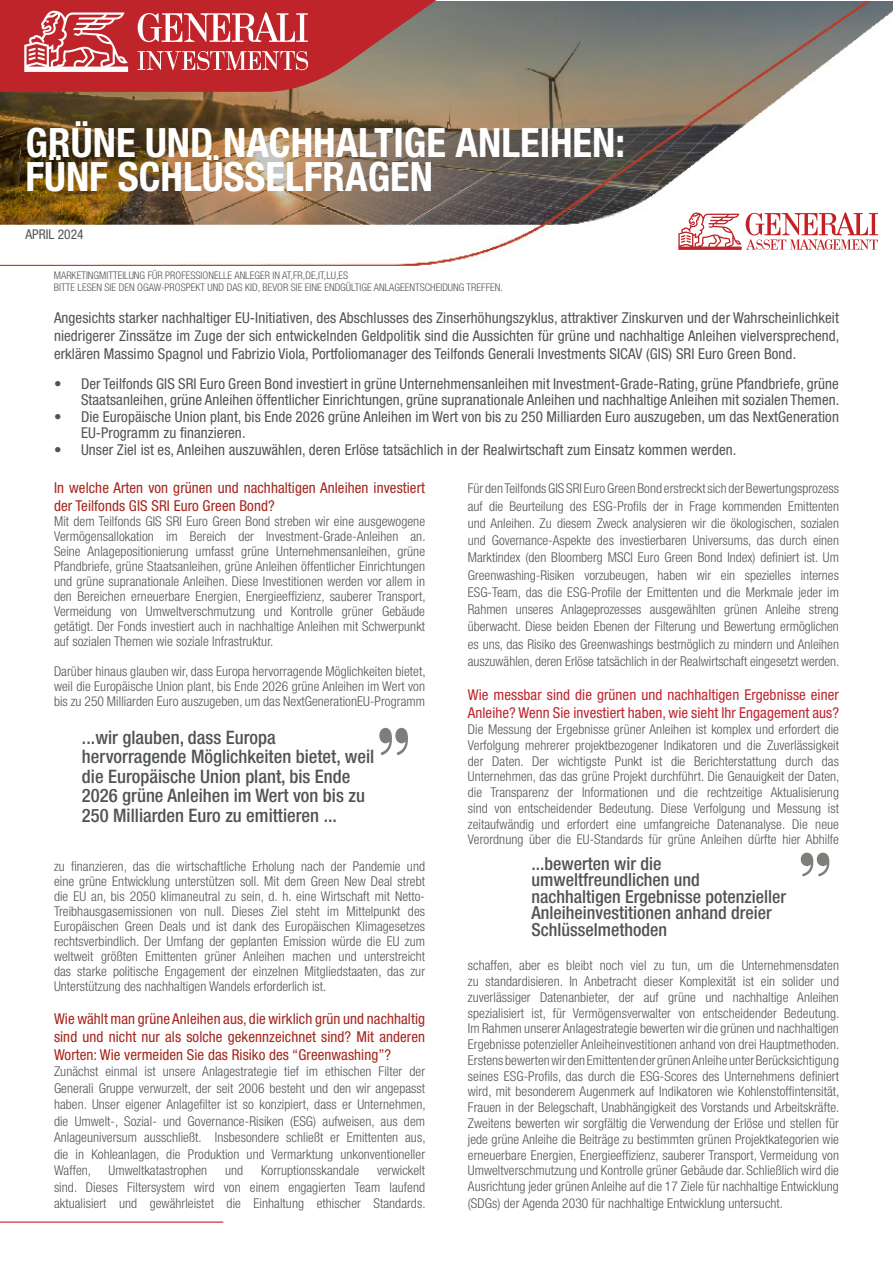
<style>
.page{position:relative;width:893px;height:1263px;background:#fff}
.page>*{position:absolute;margin:0;border:0;box-sizing:border-box;transform-origin:0 0}
.t1{font:700 condensed 40.5px/34.5px "Helvetica Neue LT Std";color:#fff}
.t2{font:500 condensed 18.6px/19.5px "Helvetica Neue LT Std";color:#515456}
.t3{font:500 condensed 18px/16.5px "Helvetica Neue LT Std";color:#515456}
.t4{font:condensed 15px/18px "Helvetica Neue LT Std";letter-spacing:.005em;color:#515456;text-align:justify}
.t5{font:condensed 15px/18px "Helvetica Neue LT Std";letter-spacing:.005em;color:#a5251b}
.t6{font:condensed 15px/18px "Helvetica Neue LT Std";letter-spacing:.005em;color:#bf242b}
.t7{font:300 condensed 13.5px/15.8px "Helvetica Neue LT Std";letter-spacing:.005em;color:#515456;text-align:justify}
.t8{font:condensed 13.5px "Helvetica Neue LT Std";color:#515455}
.t9{font:300 condensed 10.5px "Helvetica Neue LT Std";color:#515455}
</style>
<div class="page">
<img style="left:0;top:1px;width:893px;height:264px">
<svg style="left:379px;top:727px;width:29px;height:28px"></svg>
<svg style="left:800px;top:852px;width:30px;height:24px"></svg>
<svg style="left:678px;top:212px;width:200px;height:38px"></svg>
<hr style="left:0;top:1221px;width:223px;height:2px;background:#bf242b">
<svg style="left:0;top:0;width:436px;height:92px;background:#c04e50"></svg>
<p class="t1" style="left:26px;top:125px;width:601px">GRÜNE UND NACHHALTIGE ANLEIHEN:<br>FÜNF SCHLÜSSELFRAGEN</p>
<p class="t8" style="left:26px;top:226px;width:60px">APRIL 2024</p>
<p class="t9" style="left:54px;top:269px;width:296px">MARKETINGMITTEILUNG FÜR PROFESSIONELLE ANLEGER IN AT,FR,DE,IT,LU,ES</p>
<p class="t9" style="left:54px;top:281px;width:451px">BITTE LESEN SIE DEN OGAW-PROSPEKT UND DAS KID, BEVOR SIE EINE ENDGÜLTIGE ANLAGEENTSCHEIDUNG TREFFEN.</p>
<p class="t4" style="left:54px;top:309px;width:787px">Angesichts starker nachhaltiger EU-Initiativen, des Abschlusses des Zinserhöhungszyklus, attraktiver Zinskurven und der Wahrscheinlichkeit niedrigerer Zinssätze im Zuge der sich entwickelnden Geldpolitik sind die Aussichten für grüne und nachhaltige Anleihen vielversprechend, erklären Massimo Spagnol und Fabrizio Viola, Portfoliomanager des Teilfonds Generali Investments SICAV (GIS) SRI Euro Green Bond.</p>
<p class="t4" style="left:54px;top:375px;width:787px;line-height:16.5px;text-align:right">• Der Teilfonds GIS SRI Euro Green Bond investiert in grüne Unternehmensanleihen mit Investment-Grade-Rating, grüne Pfandbriefe, grüne<br>Staatsanleihen, grüne Anleihen öffentlicher Einrichtungen, grüne supranationale Anleihen und nachhaltige Anleihen mit sozialen Themen.</p>
<p class="t4" style="left:81px;top:408px;width:759px;line-height:16.5px;text-indent:-27px">• Die Europäische Union plant, bis Ende 2026 grüne Anleihen im Wert von bis zu 250 Milliarden Euro auszugeben, um das NextGeneration<br>EU-Programm zu finanzieren.</p>
<p class="t4" style="left:54px;top:440px;width:684px">• Unser Ziel ist es, Anleihen auszuwählen, deren Erlöse tatsächlich in der Realwirtschaft zum Einsatz kommen werden.</p>
<p class="t5" style="left:54px;top:478px;width:373px">In welche Arten von grünen und nachhaltigen Anleihen investiert der Teilfonds GIS SRI Euro Green Bond?</p>
<p class="t7" style="left:54px;top:513px;width:373px;line-height:15px">Mit dem Teilfonds GIS SRI Euro Green Bond streben wir eine ausgewogene Vermögensallokation im Bereich der Investment-Grade-Anleihen an.<br>Seine Anlagepositionierung umfasst grüne Unternehmensanleihen, grüne Pfandbriefe, grüne Staatsanleihen, grüne Anleihen öffentlicher Einrichtungen und grüne supranationale Anleihen. Diese Investitionen werden vor allem in den Bereichen erneuerbare Energien, Energieeffizienz, sauberer Transport, Vermeidung von Umweltverschmutzung und Kontrolle grüner Gebäude getätigt. Der Fonds investiert auch in nachhaltige Anleihen mit Schwerpunkt auf sozialen Themen wie soziale Infrastruktur.</p>
<p class="t7" style="left:54px;top:663px;width:373px;line-height:15px">Darüber hinaus glauben wir, dass Europa hervorragende Möglichkeiten bietet, weil die Europäische Union plant, bis Ende 2026 grüne Anleihen im Wert von bis zu 250 Milliarden Euro auszugeben, um das NextGenerationEU-Programm</p>
<p class="t2" style="left:82px;top:727px;width:294px">...wir glauben, dass Europa hervorragende Möglichkeiten bietet, weil die Europäische Union plant, bis Ende 2026 grüne Anleihen im Wert von bis zu 250 Milliarden Euro zu emittieren ...</p>
<p class="t7" style="left:54px;top:858px;width:373px;line-height:15px">zu finanzieren, das die wirtschaftliche Erholung nach der Pandemie und eine grüne Entwicklung unterstützen soll. Mit dem Green New Deal strebt die EU an, bis 2050 klimaneutral zu sein, d. h. eine Wirtschaft mit Netto-Treibhausgasemissionen von null. Dieses Ziel steht im Mittelpunkt des Europäischen Green Deals und ist dank des Europäischen Klimagesetzes rechtsverbindlich. Der Umfang der geplanten Emission würde die EU zum weltweit größten Emittenten grüner Anleihen machen und unterstreicht das starke politische Engagement der einzelnen Mitgliedstaaten, das zur Unterstützung des nachhaltigen Wandels erforderlich ist.</p>
<p class="t5" style="left:54px;top:1009px;width:373px;text-align:justify">Wie wählt man grüne Anleihen aus, die wirklich grün und nachhaltig sind und nicht nur als solche gekennzeichnet sind? Mit anderen Worten: Wie vermeiden Sie das Risiko des “Greenwashing”?</p>
<p class="t7" style="left:54px;top:1063px;width:373px;line-height:16.5px">Zunächst einmal ist unsere Anlagestrategie tief im ethischen Filter der Generali Gruppe verwurzelt, der seit 2006 besteht und den wir angepasst haben. Unser eigener Anlagefilter ist so konzipiert, dass er Unternehmen, die Umwelt-, Sozial- und Governance-Risiken (ESG) aufweisen, aus dem Anlageuniversum ausschließt. Insbesondere schließt er Emittenten aus, die in Kohleanlagen, die Produktion und Vermarktung unkonventioneller Waffen,</p>
<p class="t7" style="left:54px;top:1162px;width:373px;line-height:16.5px;text-indent:323px">verwickelt sind. Dieses Filtersystem wird von einem engagierten Team laufend aktualisiert und gewährleistet die Einhaltung ethischer Standards.</p>
<p class="t7" style="left:109px;top:1162px;width:100px">Umweltkatastrophen</p>
<p class="t7" style="left:225px;top:1162px;width:20px">und</p>
<p class="t7" style="left:261px;top:1162px;width:100px">Korruptionsskandale</p>
<p class="t7" style="left:468px;top:480px;width:373px;line-height:17.2px">Für den Teilfonds GIS SRI Euro Green Bond erstreckt sich der Bewertungsprozess auf die Beurteilung des ESG-Profils der in Frage kommenden Emittenten und Anleihen. Zu diesem Zweck analysieren wir die ökologischen, sozialen und Governance-Aspekte des investierbaren Universums, das durch einen Marktindex (den Bloomberg MSCI Euro Green Bond Index) definiert ist. Um Greenwashing-Risiken vorzubeugen, haben wir ein spezielles internes ESG-Team, das die ESG-Profile der Emittenten und die Merkmale jeder im Rahmen unseres Anlageprozesses ausgewählten grünen Anleihe streng überwacht. Diese beiden Ebenen der Filterung und Bewertung ermöglichen es uns, das Risiko des Greenwashings bestmöglich zu mindern und Anleihen auszuwählen, deren Erlöse tatsächlich in der Realwirtschaft eingesetzt werden.</p>
<p class="t6" style="left:468px;top:686px;width:373px">Wie messbar sind die grünen und nachhaltigen Ergebnisse einer<br>Anleihe? Wenn Sie investiert haben, wie sieht Ihr Engagement aus?</p>
<p class="t7" style="left:468px;top:721px;width:373px">Die Messung der Ergebnisse grüner Anleihen ist komplex und erfordert die Verfolgung mehrerer projektbezogener Indikatoren und die Zuverlässigkeit der Daten. Der wichtigste Punkt ist die Berichterstattung durch das Unternehmen, das das grüne Projekt durchführt. Die Genauigkeit der Daten, die Transparenz der Informationen und die rechtzeitige Aktualisierung sind von entscheidender Bedeutung. Diese Verfolgung und Messung ist zeitaufwändig und erfordert eine umfangreiche Datenanalyse. Die neue Verordnung über die EU-Standards für grüne Anleihen dürfte hier Abhilfe</p>
<p class="t3" style="left:531px;top:855px;width:256px">...bewerten wir die umweltfreundlichen und nachhaltigen Ergebnisse potenzieller<br>Anleiheinvestitionen anhand dreier<br>Schlüsselmethoden</p>
<p class="t7" style="left:468px;top:958px;width:373px">schaffen, aber es bleibt noch viel zu tun, um die Unternehmensdaten zu standardisieren. In Anbetracht dieser Komplexität ist ein solider und zuverlässiger Datenanbieter, der auf grüne und nachhaltige Anleihen spezialisiert ist, für Vermögensverwalter von entscheidender Bedeutung.<br>Im Rahmen unserer Anlagestrategie bewerten wir die grünen und nachhaltigen Ergebnisse potenzieller Anleiheinvestitionen anhand von drei Hauptmethoden.<br>Erstens bewerten wir den Emittenten der grünen Anleihe unter Berücksichtigung seines ESG-Profils, das durch die ESG-Scores des Unternehmens definiert wird, mit besonderem Augenmerk auf Indikatoren wie Kohlenstoffintensität, Frauen in der Belegschaft, Unabhängigkeit des Vorstands und Arbeitskräfte.<br>Zweitens bewerten wir sorgfältig die Verwendung der Erlöse und stellen für jede grüne Anleihe die Beiträge zu bestimmten grünen Projektkategorien wie erneuerbare Energien, Energieeffizienz, sauberer Transport, Vermeidung von Umweltverschmutzung und Kontrolle grüner Gebäude dar. Schließlich wird die Ausrichtung jeder grünen Anleihe auf die 17 Ziele für nachhaltige Entwicklung</p>
<p class="t7" style="left:468px;top:1195px;width:317px">(SDGs) der Agenda 2030 für nachhaltige Entwicklung untersucht.</p>
</div>
